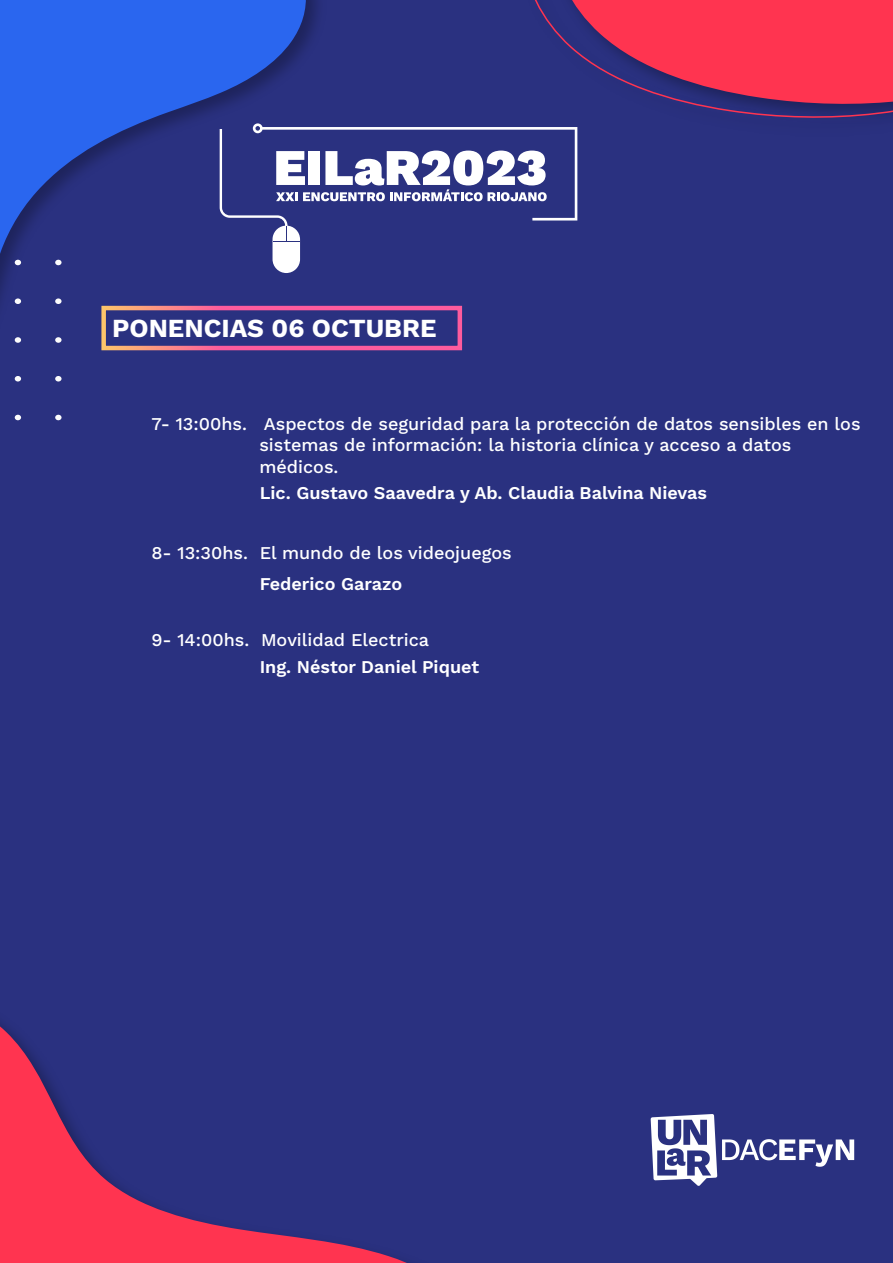
<style>
.page{position:relative;width:893px;height:1263px;background:#2a3180}
.page>*{position:absolute;margin:0;border:0;box-sizing:border-box;transform-origin:0 0}
.t1{font:700 26.1px "Work Sans";color:#fff}
.t2{font:500 18px/21.6px "Work Sans";color:#fff}
.t3{font:600 18px "Work Sans";color:#fff}
</style>
<div class="page">
<svg style="left:0;top:1023px;width:407px;height:240px"></svg>
<svg style="left:0;top:0;width:307px;height:382px"></svg>
<svg style="left:535px;top:0;width:358px;height:118px"></svg>
<svg style="left:55px;top:260px;width:7px;height:5px"></svg>
<div style="left:55px;top:298px;width:7px;height:6px;background:#fcfcfc;border-radius:50%"></div>
<div style="left:55px;top:337px;width:7px;height:6px;background:#fcfcfc;border-radius:50%"></div>
<svg style="left:55px;top:376px;width:7px;height:5px"></svg>
<svg style="left:55px;top:415px;width:7px;height:5px"></svg>
<svg style="left:15px;top:260px;width:6px;height:5px"></svg>
<svg style="left:15px;top:298px;width:6px;height:6px"></svg>
<svg style="left:15px;top:337px;width:6px;height:6px"></svg>
<svg style="left:15px;top:376px;width:6px;height:5px"></svg>
<svg style="left:15px;top:415px;width:6px;height:5px"></svg>
<svg style="left:220px;top:123px;width:357px;height:150px"></svg>
<img style="left:650px;top:1114px;width:205px;height:72px">
<h1 class="t1" style="left:112px;top:308px;width:326px">PONENCIAS 06 OCTUBRE</h1>
<p class="t2" style="left:259px;top:412px;width:603px;text-indent:-108px">7- 13:00hs. Aspectos de seguridad para la protección de datos sensibles en los sistemas de información: la historia clínica y acceso a datos médicos.</p>
<p class="t3" style="left:260px;top:479px;width:449px">Lic. Gustavo Saavedra y Ab. Claudia Balvina Nievas</p>
<p class="t2" style="left:151px;top:542px;width:362px">8- 13:30hs. El mundo de los videojuegos</p>
<p class="t3" style="left:260px;top:570px;width:144px">Federico Garazo</p>
<p class="t2" style="left:151px;top:628px;width:279px">9- 14:00hs. Movilidad Electrica</p>
<p class="t3" style="left:260px;top:653px;width:221px">Ing. Néstor Daniel Piquet</p>
</div>
